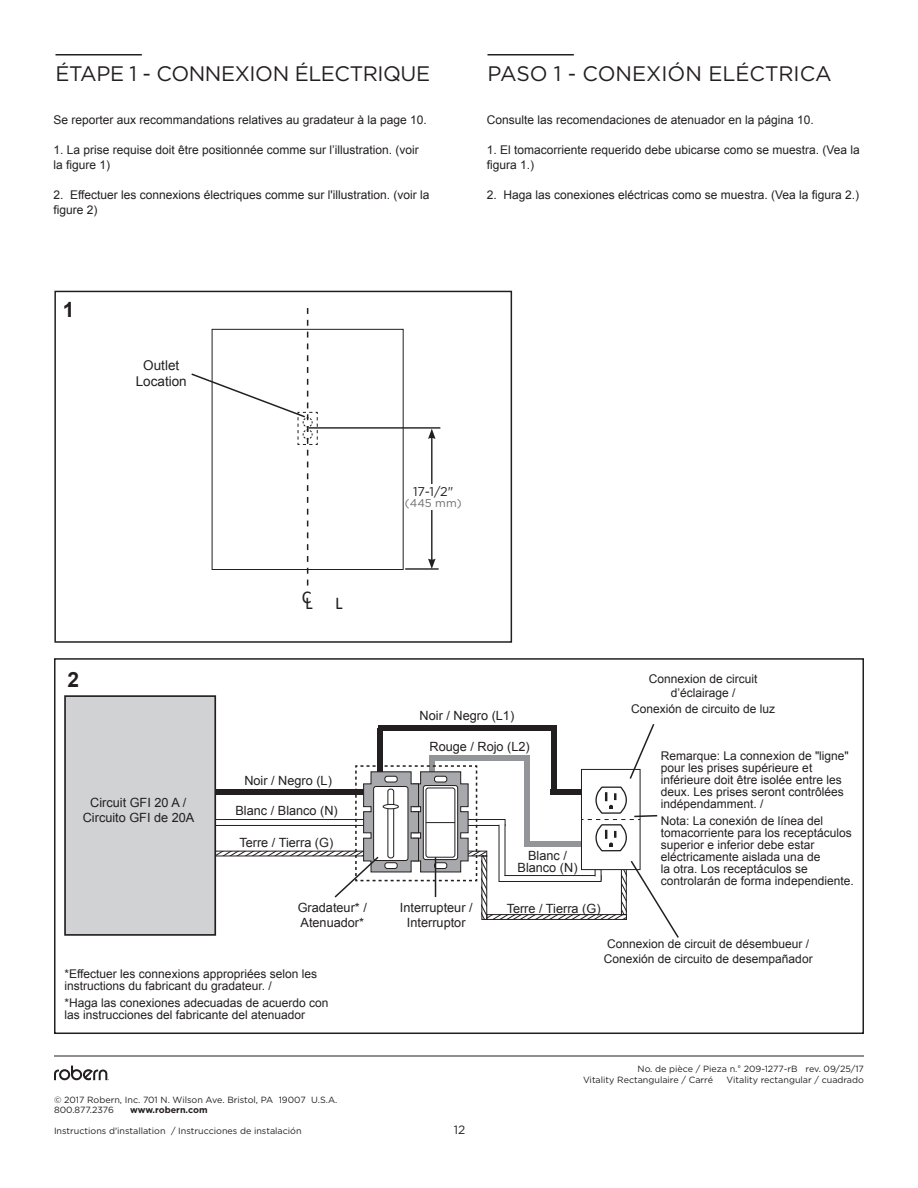
<style>
.page{position:relative;width:918px;height:1188px;background:#fff}
.page>*{position:absolute;margin:0;border:0;box-sizing:border-box;transform-origin:0 0}
.t1{font:21px "Gotham";letter-spacing:-.02em;color:#231f20}
.t2{font:21px "Gotham";color:#231f20}
.t3{font:700 21px "Arial";color:#231f20}
.t4{font:18px "Calibri";color:#231f20}
.t5{font:13.5px/16.2px "Arial";color:#231f20;text-align:center}
.t6{font:12.75px/15.3px "Arial";color:#231f20;text-align:center}
.t7{font:12.75px "Gotham";color:#231f20}
.t8{font:12px/12px "Arial";color:#231f20}
.t9{font:12px "Gotham";color:#231f20}
.t10{font:11.25px "Gotham";color:#6c6d70}
.t11{font:9px/10.5px "Gotham";color:#231f20}
.t12{font:700 9px "Gotham";color:#231f20}
.s1{font-family:"Arial"}
</style>
<div class="page">
<svg style="left:54px;top:1066px;width:55px;height:15px"></svg>
<hr style="left:54px;top:1056px;width:810px;height:1px;background:#231f20">
<hr style="left:56px;top:54px;width:86px;height:2px;background:#231f20">
<hr style="left:488px;top:54px;width:86px;height:2px;background:#231f20">
<div style="left:54px;top:291px;width:458px;height:352px;border:2px solid #231f20"></div>
<hr style="left:431px;top:437px;width:2px;height:124px;background:#231f20">
<svg style="left:428px;top:559px;width:8px;height:9px"></svg>
<svg style="left:428px;top:429px;width:8px;height:10px"></svg>
<div style="left:405px;top:484px;width:57px;height:25px;background:#fff"></div>
<hr style="left:405px;top:568px;width:34px;height:2px;background:#231f20">
<hr style="left:308px;top:427px;width:132px;height:2px;background:#231f20">
<svg style="left:191px;top:308px;width:127px;height:278px"></svg>
<div style="left:65px;top:696px;width:150px;height:239px;background:#d1d2d4"></div>
<div style="left:64px;top:695px;width:152px;height:241px;border:2px solid #231f20"></div>
<div style="left:54px;top:658px;width:810px;height:376px;border:2px solid #231f20"></div>
<svg style="left:91px;top:722px;width:588px;height:216px"></svg>
<hr style="left:435px;top:857px;width:1px;height:40px;background:#231f20">
<h1 class="t1" style="left:56px;top:60px;width:376px">ÉTAPE 1 - CONNEXION ÉLECTRIQUE</h1>
<h1 class="t2" style="left:487px;top:60px;width:346px">PASO 1 - CONEXIÓN ELÉCTRICA</h1>
<p class="t8" style="left:53px;top:114px;width:375px">Se reporter aux recommandations relatives au gradateur à la page 10.</p>
<p class="t8" style="left:53px;top:143px;width:367px;line-height:15px">1. La prise requise doit être positionnée comme sur l’illustration. (voir la figure 1)</p>
<p class="t8" style="left:53px;top:188px;width:378px;line-height:15px">2. Effectuer les connexions électriques comme sur l'illustration. (voir la figure 2)</p>
<p class="t8" style="left:487px;top:114px;width:328px">Consulte las recomendaciones de atenuador en la página 10.</p>
<p class="t8" style="left:487px;top:143px;width:374px;line-height:15px">1. El tomacorriente requerido debe ubicarse como se muestra. (Vea la figura 1.)</p>
<p class="t8" style="left:487px;top:189px;width:374px">2. Haga las conexiones eléctricas como se muestra. (Vea la figura 2.)</p>
<h1 class="t3" style="left:63px;top:296px;width:13px">1</h1>
<p class="t5" style="left:136px;top:357px;width:53px">Outlet<br>Location</p>
<h1 class="t3" style="left:67px;top:666px;width:13px">2</h1>
<p class="t6" style="left:83px;top:795px;width:113px">Circuit GFI 20 A /<br>Circuito GFI de 20A</p>
<p class="t7" style="left:413px;top:483px;width:42px">17-1/2"</p>
<p class="t10" style="left:405px;top:496px;width:58px">(445 mm)</p>
<h2 class="t4" style="left:302px;top:588px;width:12px">CL</h2>
<h2 class="t4" style="left:335px;top:591px;width:9px">L</h2>
<p class="t6" style="left:420px;top:708px;width:96px">Noir / Negro (L1)</p>
<p class="t6" style="left:430px;top:739px;width:102px">Rouge / Rojo (L2)</p>
<p class="t6" style="left:244px;top:773px;width:89px">Noir / Negro (L)</p>
<p class="t6" style="left:235px;top:803px;width:104px">Blanc / Blanco (N)</p>
<p class="t6" style="left:239px;top:835px;width:95px">Terre / Tierra (G)</p>
<p class="t6" style="left:298px;top:900px;width:71px;text-align:left">Gradateur* /<br>Atenuador*</p>
<p class="t6" style="left:400px;top:900px;width:74px">Interrupteur /<br>Interruptor</p>
<p class="t6" style="left:518px;top:850px;width:62px;line-height:12px">Blanc /<br>Blanco (N)</p>
<p class="t6" style="left:507px;top:901px;width:95px">Terre / Tierra (G)</p>
<p class="t8" style="left:631px;top:672px;width:146px;line-height:14.7px;text-align:center">Connexion de circuit d’éclairage /<br>Conexión de circuito de luz</p>
<p class="t8" style="left:661px;top:750px;width:189px">Remarque: La connexion de "ligne" pour les prises supérieure et inférieure doit être isolée entre les deux. Les prises seront contrôlées indépendamment. /</p>
<p class="t8" style="left:661px;top:815px;width:194px">Nota: La conexión de línea del tomacorriente para los receptáculos superior e inferior debe estar eléctricamente aislada una de<br>la otra. Los receptáculos se controlarán de forma independiente.</p>
<p class="t8" style="left:604px;top:936px;width:210px;line-height:15.1px">Connexion de circuit de désembueur /<br>Conexión de circuito de desempañador</p>
<p class="t8" style="left:64px;top:968px;width:254px">*Effectuer les connexions appropriées selon les instructions du fabricant du gradateur. /</p>
<p class="t8" style="left:64px;top:997px;width:266px">*Haga las conexiones adecuadas de acuerdo con las instrucciones del fabricante del atenuador</p>
<p class="t11" style="left:54px;top:1094px;width:285px">© 2017 Robern, Inc. 701 N. Wilson Ave. Bristol, PA 19007 U.S.A.<br>800.877.2376</p>
<p class="t12" style="left:130px;top:1104px;width:79px">www.robern.com</p>
<p class="t11" style="left:54px;top:1126px;width:249px">Instructions d'installation / Instrucciones de instalación</p>
<p class="t9" style="left:454px;top:1122px;width:13px">12</p>
<p class="t11" style="left:583px;top:1064px;width:282px;text-indent:54px">No. de pièce / Pieza n.<span class="s1">°</span> 209-1277-rB rev. 09/25/17<br>Vitality Rectangulaire / Carré</p>
<p class="t11" style="left:727px;top:1074px;width:139px">Vitality rectangular / cuadrado</p>
</div>
